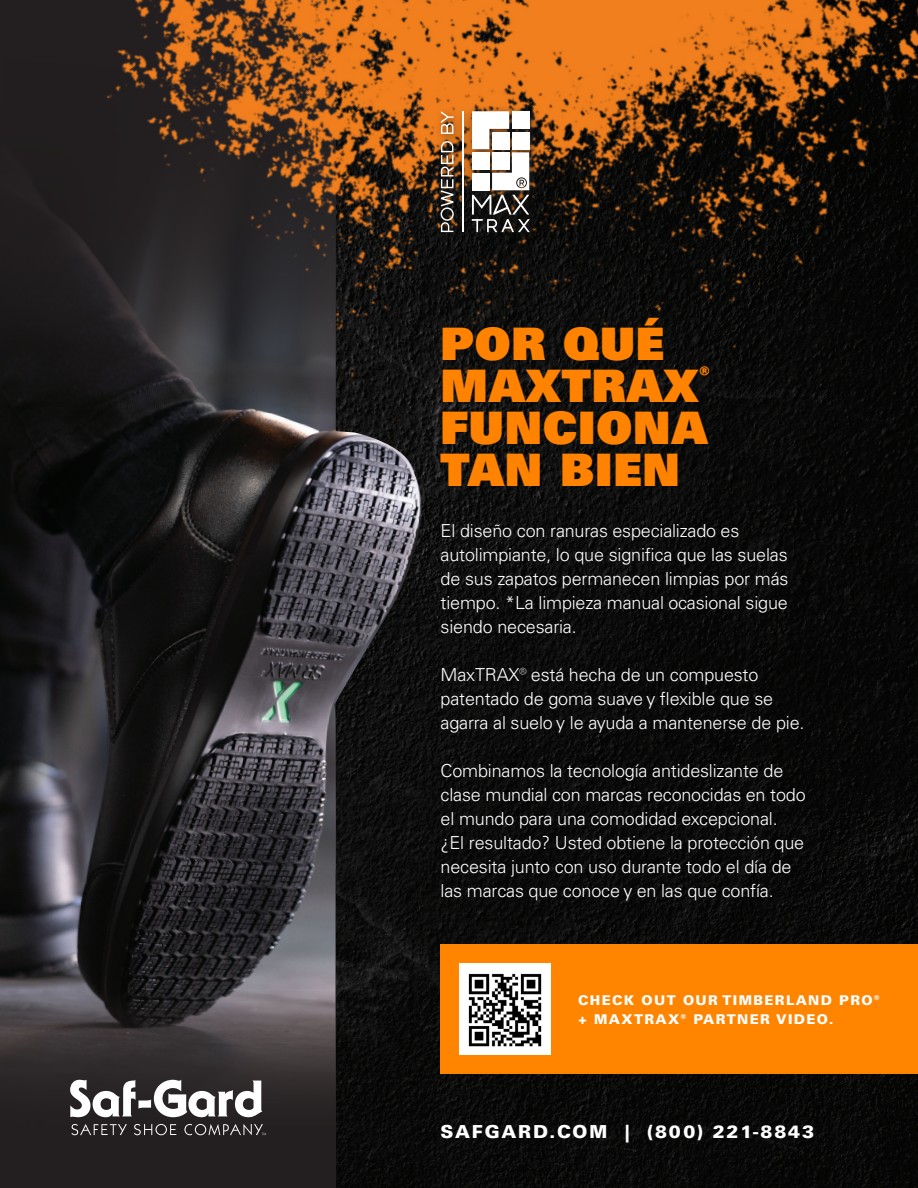
<style>
.page{position:relative;width:918px;height:1188px;background:#fff}
.page>*{position:absolute;margin:0;border:0;box-sizing:border-box;transform-origin:0 0}
.t1{font:45px/42px "Univers LT Pro 85 X Black";letter-spacing:.02em;color:#ff8200}
.t2{font:300 18px/24px "Univers LT Pro 45";letter-spacing:-.01em;color:#fff}
.t3{font:900 18px "Univers LT Pro 75";letter-spacing:.1em;color:#fff}
.t4{font:900 13.5px/19.5px "Univers LT Pro 75";letter-spacing:.1em;color:#fff}
</style>
<div class="page">
<img style="left:336px;top:574px;width:582px;height:614px">
<div style="left:0;top:1152px;width:336px;height:36px;background:#231f20"></div>
<img style="left:0;top:414px;width:438px;height:713px">
<div style="left:0;top:0;width:336px;height:414px;background:#231f20"></div>
<svg style="left:0;top:991px;width:336px;height:161px;background:#3b3638"></svg>
<svg style="left:70px;top:1080px;width:192px;height:37px"></svg>
<svg style="left:71px;top:1124px;width:56px;height:11px"></svg>
<svg style="left:134px;top:1124px;width:42px;height:11px"></svg>
<svg style="left:184px;top:1124px;width:82px;height:11px"></svg>
<div style="left:441px;top:945px;width:477px;height:129px;background:#ff8400"></div>
<div style="left:459px;top:964px;width:92px;height:91px;background:#fff"></div>
<img style="left:468px;top:973px;width:74px;height:74px">
<img style="left:37px;top:0;width:881px;height:574px">
<div style="left:435px;top:105px;width:105px;height:137px;background:#231f20;opacity:.75"></div>
<hr style="left:462px;top:111px;width:2px;height:121px;background:#fff">
<svg style="left:441px;top:141px;width:13px;height:91px"></svg>
<svg style="left:441px;top:111px;width:12px;height:23px"></svg>
<svg style="left:472px;top:111px;width:58px;height:121px"></svg>
<p class="t1" style="left:441px;top:321px;width:270px">POR QUÉ<br>MAXTRAX<sup>®<br></sup>FUNCIONA<br>TAN BIEN</p>
<p class="t2" style="left:441px;top:518px;width:349px">El diseño con ranuras especializado es autolimpiante, lo que significa que las suelas de sus zapatos permanecen limpias por más tiempo. *La limpieza manual ocasional sigue siendo necesaria.</p>
<p class="t2" style="left:441px;top:662px;width:365px">MaxTRAX® está hecha de un compuesto patentado de goma suave y flexible que se agarra al suelo y le ayuda a mantenerse de pie.</p>
<p class="t2" style="left:441px;top:758px;width:367px">Combinamos la tecnología antideslizante de clase mundial con marcas reconocidas en todo el mundo para una comodidad excepcional. ¿El resultado? Usted obtiene la protección que necesita junto con uso durante todo el día de</p>
<p class="t2" style="left:441px;top:878px;width:335px">las marcas que conoce y en las que confía.</p>
<p class="t4" style="left:578px;top:989px;width:303px">CHECK OUT OUR TIMBERLAND PRO® + MAXTRAX® PARTNER VIDEO.</p>
<p class="t3" style="left:441px;top:1119px;width:375px">SAFGARD.COM | (800) 221-8843</p>
</div>
